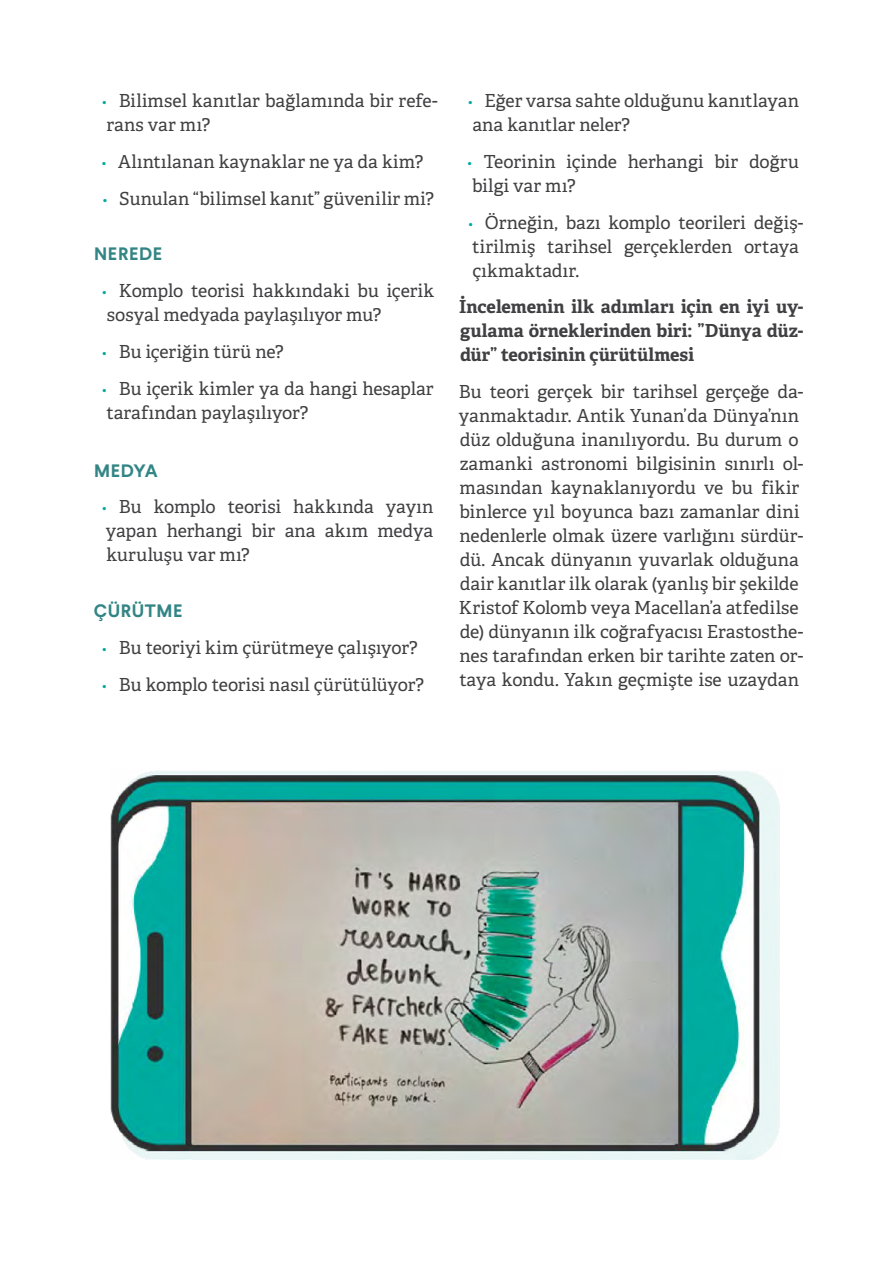
<style>
.page{position:relative;width:893px;height:1263px;background:#fff}
.page>*{position:absolute;margin:0;border:0;box-sizing:border-box;transform-origin:0 0}
.t1{font:18px/24px "Adelle";color:#404042}
.t2{font:700 18px/24px "Adelle";color:#404042;text-align:justify}
.t3{font:700 18px "Larsseit";letter-spacing:.035em;color:#338585}
.s1{font-family:"Brix Slab";font-weight:300;font-size:16.5px;color:#00aba1}
</style>
<div class="page">
<img style="left:111px;top:771px;width:669px;height:388px">
<p class="t1" style="left:107px;top:89px;width:333px;text-indent:-7px"><span class="s1">•</span> Bilimsel kanıtlar bağlamında bir refe&shy;rans var mı?</p>
<p class="t1" style="left:99px;top:150px;width:325px"><span class="s1">•</span> Alıntılanan kaynaklar ne ya da kim?</p>
<p class="t1" style="left:101px;top:187px;width:335px"><span class="s1">•</span> Sunulan “bilimsel kanıt” güvenilir mi?</p>
<p class="t3" style="left:94px;top:242px;width:70px">NEREDE</p>
<p class="t1" style="left:107px;top:279px;width:329px;text-indent:-7px"><span class="s1">•</span> Komplo teorisi hakkındaki bu içerik sosyal medyada paylaşılıyor mu?</p>
<p class="t1" style="left:100px;top:340px;width:185px"><span class="s1">•</span> Bu içeriğin türü ne?</p>
<p class="t1" style="left:106px;top:376px;width:329px;text-indent:-6px"><span class="s1">•</span> Bu içerik kimler ya da hangi hesaplar tarafından paylaşılıyor?</p>
<p class="t3" style="left:94px;top:459px;width:65px">MEDYA</p>
<p class="t1" style="left:106px;top:495px;width:329px;text-align:justify;text-indent:-6px"><span class="s1">•</span> Bu komplo teorisi hakkında yayın yapan herhangi bir ana akım medya kuruluşu var mı?</p>
<p class="t3" style="left:94px;top:599px;width:90px">ÇÜRÜTME</p>
<p class="t1" style="left:100px;top:636px;width:319px"><span class="s1">•</span> Bu teoriyi kim çürütmeye çalışıyor?</p>
<p class="t1" style="left:100px;top:672px;width:325px"><span class="s1">•</span> Bu komplo teorisi nasıl çürütülüyor?</p>
<p class="t1" style="left:472px;top:89px;width:328px;text-indent:-7px"><span class="s1">•</span> Eğer varsa sahte olduğunu kanıtlayan ana kanıtlar neler?</p>
<p class="t1" style="left:472px;top:150px;width:329px;text-indent:-7px"><span class="s1">•</span> Teorinin içinde herhangi bir doğru bilgi var mı?</p>
<p class="t1" style="left:472px;top:211px;width:333px;text-indent:-6px"><span class="s1">•</span> Örneğin, bazı komplo teorileri değiş&shy;tirilmiş tarihsel gerçeklerden ortaya çıkmaktadır.</p>
<p class="t2" style="left:459px;top:295px;width:346px">İncelemenin ilk adımları için en iyi uy&shy;gulama örneklerinden biri: ”Dünya düz&shy;dür” teorisinin çürütülmesi</p>
<p class="t1" style="left:459px;top:380px;width:346px">Bu teori gerçek bir tarihsel gerçeğe da&shy;yanmaktadır. Antik Yunan’da Dünya’nın düz olduğuna inanılıyordu. Bu durum o zamanki astronomi bilgisinin sınırlı ol&shy;masından kaynaklanıyordu ve bu fikir binlerce yıl boyunca bazı zamanlar dini nedenlerle olmak üzere varlığını sürdür&shy;dü. Ancak dünyanın yuvarlak olduğuna dair kanıtlar ilk olarak (yanlış bir şekilde Kristof Kolomb veya Macellan’a atfedilse de) dünyanın ilk coğrafyacısı Erastosthe&shy;nes tarafından erken bir tarihte zaten or&shy;taya kondu. Yakın geçmişte ise uzaydan</p>
</div>
